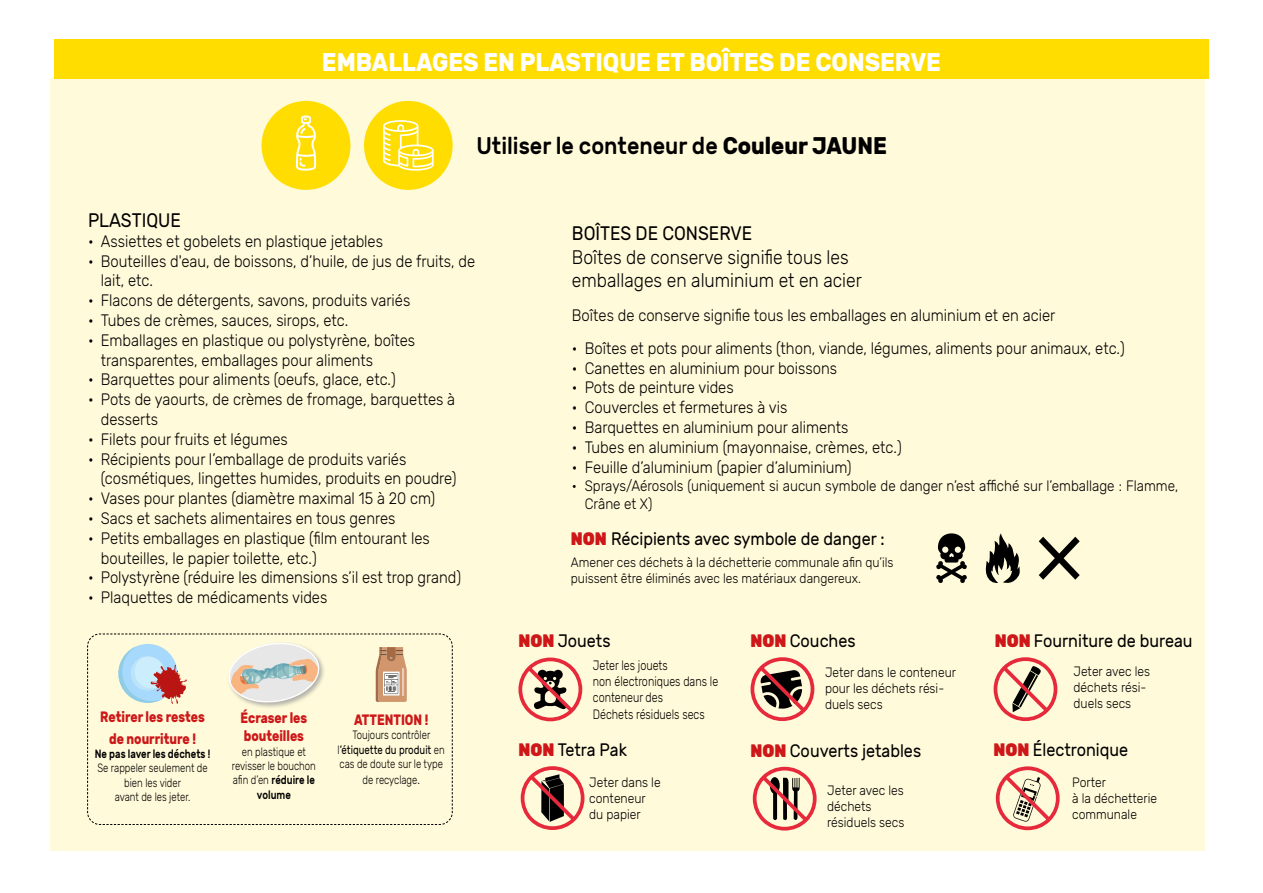
<style>
.page{position:relative;width:1263px;height:893px;background:#fff}
.page>*{position:absolute;margin:0;border:0;box-sizing:border-box;transform-origin:0 0}
.t1{font:700 25.5px "Rubik";color:#fff;scale:.9 1}
.t2{font:500 24px "Rubik";color:#000;scale:.9 1}
.t3{font:300 19.5px/23.4px "Rubik";color:#000;scale:.9 1}
.t4{font:19.5px "Rubik";color:#000;scale:.9 1}
.t5{font:18px "Rubik";color:#000;scale:.9 1}
.t6{font:300 16.5px/19.8px "Rubik";color:#000;scale:.9 1}
.t7{font:300 15px/18px "Rubik";color:#000;scale:.9 1}
.t8{font:700 15px/21.6px "Rubik";color:#cd1719;text-align:center;scale:.8 1}
.t9{font:300 13.5px/16.2px "Rubik";color:#000;scale:.9 1}
.t10{font:300 13.5px/16.2px "Rubik";color:#000;scale:.8 1}
.t11{font:300 12px/14.4px "Rubik";color:#000;text-align:center;scale:.8 1}
.t12{font:500 12px "Rubik";color:#000;scale:.8 1}
.s1{font-weight:700}
.s2{font-weight:500}
.s3{font-weight:400}
.s4{font-size:13.5px}
.s5{font-weight:900;color:#cd1719}
</style>
<div class="page">
<div style="left:50px;top:78px;width:1155px;height:772px;background:#fffad9"></div>
<div style="left:54px;top:39px;width:1155px;height:39px;background:#fd0"></div>
<div style="left:261px;top:101px;width:89px;height:89px;background:#fd0;border-radius:50%"></div>
<svg style="left:296px;top:115px;width:20px;height:56px"></svg>
<svg style="left:518px;top:657px;width:64px;height:64px"></svg>
<svg style="left:521px;top:766px;width:63px;height:64px"></svg>
<svg style="left:750px;top:657px;width:64px;height:64px"></svg>
<svg style="left:753px;top:767px;width:64px;height:63px"></svg>
<svg style="left:996px;top:766px;width:64px;height:64px"></svg>
<svg style="left:993px;top:657px;width:64px;height:64px"></svg>
<svg style="left:985px;top:533px;width:35px;height:50px"></svg>
<svg style="left:936px;top:533px;width:31px;height:50px"></svg>
<svg style="left:1039px;top:537px;width:41px;height:43px"></svg>
<div style="left:364px;top:101px;width:89px;height:89px;background:#fd0;border-radius:50%"></div>
<svg style="left:383px;top:120px;width:51px;height:51px"></svg>
<svg style="left:87px;top:633px;width:366px;height:192px"></svg>
<h1 class="t1" style="left:322px;top:47px;width:689px">EMBALLAGES EN PLASTIQUE ET BOÎTES DE CONSERVE</h1>
<h2 class="t2" style="left:476px;top:133px;width:458px">Utiliser le conteneur de <span class="s1">Couleur JAUNE</span></h2>
<p class="t4" style="left:88px;top:209px;width:105px">PLASTIQUE</p>
<p class="t6" style="left:88px;top:232px;width:329px">• Assiettes et gobelets en plastique jetables</p>
<p class="t6" style="left:101px;top:251px;width:418px;text-indent:-13px">• Bouteilles d'eau, de boissons, d’huile, de jus de fruits, de lait, etc.</p>
<p class="t6" style="left:88px;top:291px;width:360px">• Flacons de détergents, savons, produits variés</p>
<p class="t6" style="left:88px;top:311px;width:291px">• Tubes de crèmes, sauces, sirops, etc.</p>
<p class="t6" style="left:101px;top:331px;width:351px;text-indent:-13px">• Emballages en plastique ou polystyrène, boîtes transparentes, emballages pour aliments</p>
<p class="t6" style="left:88px;top:370px;width:344px">• Barquettes pour aliments (oeufs, glace, etc.)</p>
<p class="t6" style="left:101px;top:390px;width:395px;text-indent:-13px">• Pots de yaourts, de crèmes de fromage, barquettes à desserts</p>
<p class="t6" style="left:88px;top:430px;width:223px">• Filets pour fruits et légumes</p>
<p class="t6" style="left:101px;top:449px;width:397px;text-indent:-13px">• Récipients pour l’emballage de produits variés (cosmétiques, lingettes humides, produits en poudre)</p>
<p class="t6" style="left:88px;top:489px;width:387px">• Vases pour plantes (diamètre maximal 15 à 20 cm)</p>
<p class="t6" style="left:88px;top:509px;width:343px">• Sacs et sachets alimentaires en tous genres</p>
<p class="t6" style="left:101px;top:529px;width:367px;text-indent:-13px">• Petits emballages en plastique (film entourant les bouteilles, le papier toilette, etc.)</p>
<p class="t6" style="left:88px;top:568px;width:416px">• Polystyrène (réduire les dimensions s’il est trop grand)</p>
<p class="t6" style="left:88px;top:588px;width:267px">• Plaquettes de médicaments vides</p>
<p class="t8" style="left:100px;top:706px;width:132px">Retirer les restes de nourriture !</p>
<p class="t12" style="left:95px;top:747px;width:146px">Ne pas laver les déchets !</p>
<p class="t11" style="left:97px;top:761px;width:139px">Se rappeler seulement de bien les vider<br>avant de les jeter.</p>
<p class="t8" style="left:241px;top:709px;width:85px;line-height:18px;text-align:left">Écraser les bouteilles</p>
<p class="t11" style="left:232px;top:744px;width:107px">en plastique et revisser le bouchon afin d’en <span class="s2">réduire le volume</span></p>
<p class="t8" style="left:354px;top:709px;width:94px">ATTENTION !</p>
<p class="t11" style="left:338px;top:728px;width:136px">Toujours contrôler l<span class="s3">’étiquette du produit</span> en cas de doute sur le type</p>
<p class="t11" style="left:362px;top:773px;width:73px">de recyclage<span class="s4">.</span></p>
<p class="t4" style="left:572px;top:223px;width:202px">BOÎTES DE CONSERVE</p>
<p class="t3" style="left:572px;top:246px;width:324px">Boîtes de conserve signifie tous les emballages en aluminium et en acier</p>
<p class="t6" style="left:572px;top:305px;width:538px">Boîtes de conserve signifie tous les emballages en aluminium et en acier</p>
<p class="t6" style="left:572px;top:339px;width:616px">• Boîtes et pots pour aliments (thon, viande, légumes, aliments pour animaux, etc.)</p>
<p class="t6" style="left:572px;top:358px;width:296px">• Canettes en aluminium pour boissons</p>
<p class="t6" style="left:572px;top:378px;width:181px">• Pots de peinture vides</p>
<p class="t6" style="left:572px;top:398px;width:241px">• Couvercles et fermetures à vis</p>
<p class="t6" style="left:572px;top:418px;width:309px">• Barquettes en aluminium pour aliments</p>
<p class="t6" style="left:572px;top:438px;width:368px">• Tubes en aluminium (mayonnaise, crèmes, etc.)</p>
<p class="t6" style="left:572px;top:457px;width:312px">• Feuille d’aluminium (papier d’aluminium)</p>
<p class="t7" style="left:585px;top:477px;width:661px;text-indent:-13px">• Sprays/Aérosols (uniquement si aucun symbole de danger n’est affiché sur l’emballage : Flamme,<br>Crâne et X)</p>
<p class="t5" style="left:571px;top:529px;width:350px"><span class="s5">NON</span> Récipients avec symbole de danger :</p>
<p class="t9" style="left:571px;top:554px;width:360px">Amener ces déchets à la déchetterie communale afin qu’ils puissent être éliminés avec les matériaux dangereux.</p>
<p class="t5" style="left:518px;top:631px;width:104px"><span class="s5">NON</span> Jouets</p>
<p class="t10" style="left:593px;top:658px;width:158px">Jeter les jouets<br>non électroniques dans le conteneur des<br>Déchets résiduels secs</p>
<p class="t5" style="left:518px;top:740px;width:122px"><span class="s5">NON</span> Tetra Pak</p>
<p class="t9" style="left:589px;top:774px;width:81px">Jeter dans le conteneur du papier</p>
<p class="t5" style="left:750px;top:631px;width:118px"><span class="s5">NON</span> Couches</p>
<p class="t9" style="left:825px;top:665px;width:147px">Jeter dans le conteneur pour les déchets rési&shy;duels secs</p>
<p class="t5" style="left:750px;top:741px;width:191px"><span class="s5">NON</span> Couverts jetables</p>
<p class="t9" style="left:827px;top:783px;width:87px">Jeter avec les déchets résiduels secs</p>
<p class="t5" style="left:995px;top:631px;width:221px"><span class="s5">NON</span> Fourniture de bureau</p>
<p class="t9" style="left:1073px;top:663px;width:86px">Jeter avec les déchets rési&shy;duels secs</p>
<p class="t5" style="left:993px;top:740px;width:151px"><span class="s5">NON</span> Électronique</p>
<p class="t9" style="left:1072px;top:774px;width:96px">Porter<br>à la déchetterie communale</p>
</div>
